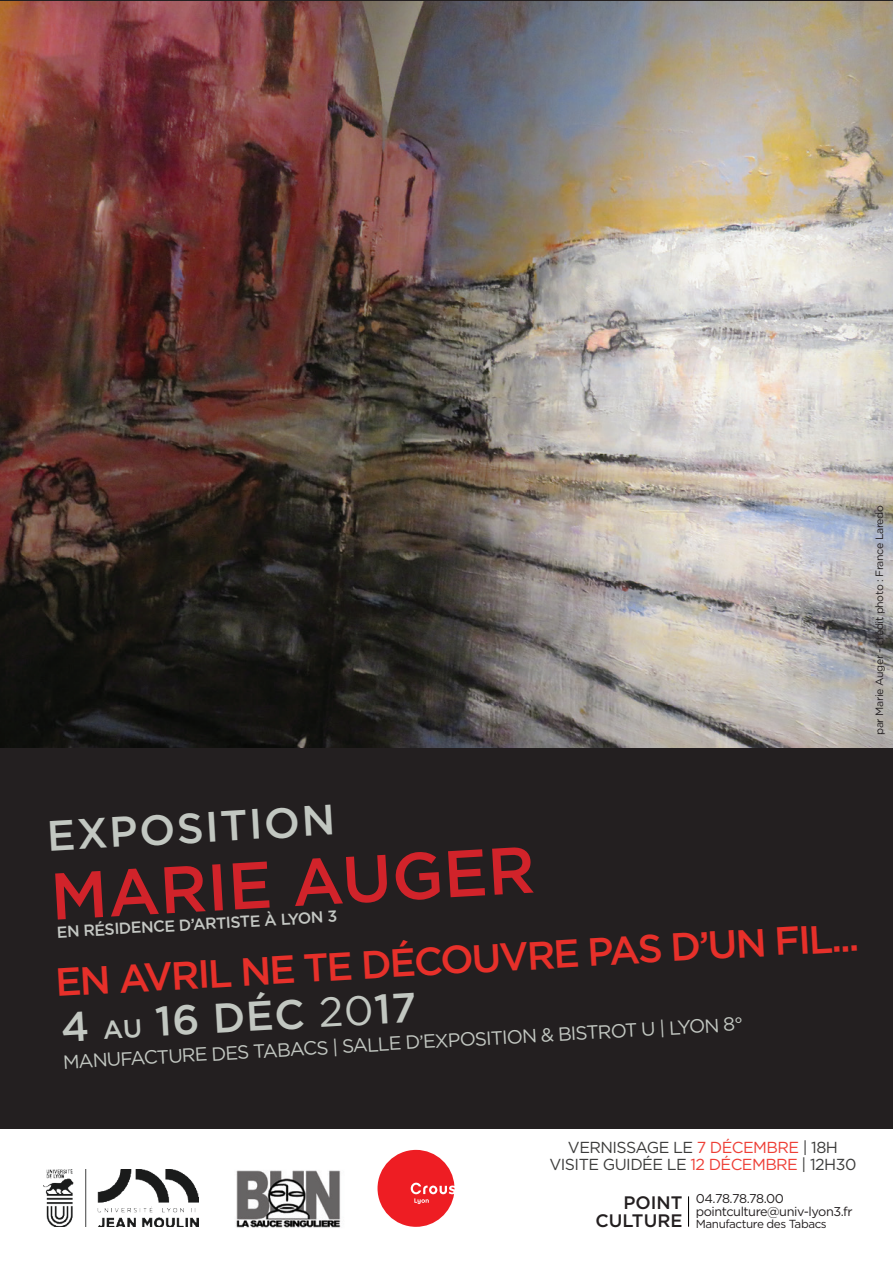
<style>
.page{position:relative;width:893px;height:1276px;background:#fff}
.page>*{position:absolute;margin:0;border:0;box-sizing:border-box;transform-origin:0 0}
.t1{font:500 66px "Gotham";color:#d1232a}
.t2{font:500 42.6px "Gotham";color:#c2c7c1}
.t3{font:500 41.4px "Gotham";color:#c2c7c1}
.t4{font:500 39.3px "Gotham";color:#e7302a}
.t5{font:19.2px "Gotham";color:#c2c7c1}
.t6{font:500 18px/18px "Gotham";color:#231f20;text-align:right}
.t7{font:15.9px/17.1px "Gotham";letter-spacing:-.035em;color:#3c3c3b;text-align:center}
.t8{font:500 15.9px "Gotham";color:#c4c7c3}
.t9{font:12.6px/12.6px "Gotham";letter-spacing:-.035em;color:#231f20}
.t10{font:11.7px "Gotham";letter-spacing:-.035em;color:#231f20}
.t11{font:10.5px "Gotham";letter-spacing:-.035em;color:#231f20}
.s1{font-size:25.5px}
.s2{font-weight:400}
.s3{color:#ee3e35}
</style>
<div class="page">
<div style="left:0;top:0;width:893px;height:1128px;background:#231f20"></div>
<hr style="left:688px;top:1196px;width:1px;height:30px;background:#000">
<img style="left:44px;top:1169px;width:155px;height:57px">
<svg style="left:377px;top:1150px;width:77px;height:76px"></svg>
<img style="left:0;top:1px;width:893px;height:746px">
<img style="left:236px;top:1170px;width:105px;height:58px">
<p class="t11" style="left:873px;top:735px;width:231px;rotate:-90deg">par Marie Auger - crédit photo : France Laredo</p>
<p class="t2" style="left:46px;top:811px;width:290px;rotate:-3deg">EXPOSITION</p>
<p class="t1" style="left:49px;top:858px;width:487px;rotate:-3deg">MARIE AUGER</p>
<p class="t8" style="left:56px;top:922px;width:282px;rotate:-3deg">EN RÉSIDENCE D’ARTISTE À LYON 3</p>
<p class="t4" style="left:54px;top:958px;width:806px;rotate:-3deg">EN AVRIL NE TE DÉCOUVRE PAS D’UN FIL...</p>
<p class="t3" style="left:60px;top:1003px;width:357px;rotate:-3deg">4 <span class="s1">AU</span> 16 DÉC <span class="s2">20</span>17</p>
<p class="t5" style="left:62px;top:1050px;width:683px;rotate:-3deg">MANUFACTURE DES TABACS | SALLE D’EXPOSITION &amp; BISTROT U | LYON 8°</p>
<p class="t7" style="left:549px;top:1139px;width:308px">VERNISSAGE LE <span class="s3">7 DÉCEMBRE</span> | 18H<br>VISITE GUIDÉE LE <span class="s3">12 DÉCEMBRE</span> | 12H30</p>
<p class="t6" style="left:596px;top:1193px;width:88px">POINT<br>CULTURE</p>
<p class="t9" style="left:696px;top:1192px;width:158px">04.78.78.78.00 pointculture@univ-lyon3.fr</p>
<p class="t10" style="left:696px;top:1217px;width:132px">Manufacture des Tabacs</p>
</div>
